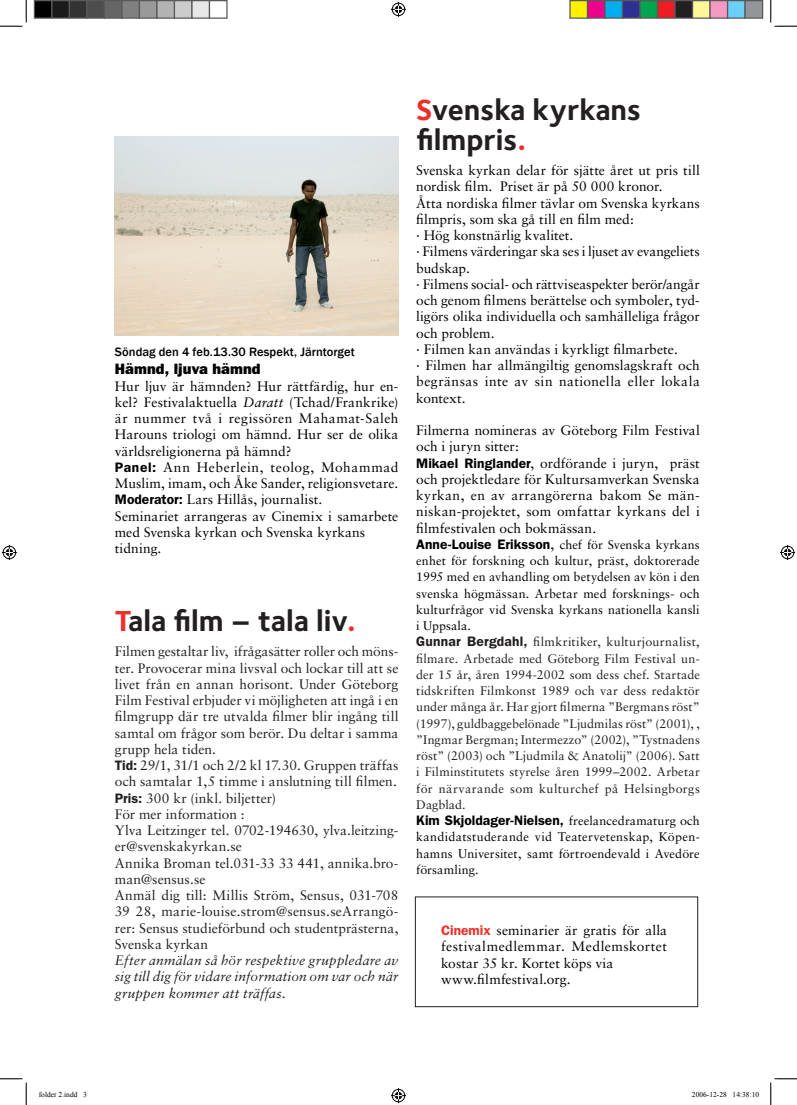
<style>
.page{position:relative;width:797px;height:1105px;background:#fff}
.page>*{position:absolute;margin:0;border:0;box-sizing:border-box;transform-origin:0 0}
.t1{font:700 30px/30px "Foundry Sterling";color:#231f20}
.t2{font:800 15px "Franklin Gothic";letter-spacing:.01em;color:#000}
.t3{font:13.75px/16.2px "Sabon";letter-spacing:.005em;color:#000}
.t4{font:13.75px/16.2px "Sabon";letter-spacing:.005em;color:#231f20}
.t5{font:italic 13.75px/16.2px "Sabon";letter-spacing:.01em;color:#231f20;text-align:justify}
.t6{font:600 13.75px "Franklin Gothic";color:#000}
.t7{font:12.5px/16.2px "Sabon";letter-spacing:.01em;color:#231f20}
.t8{font:12.5px/16.2px "Sabon";letter-spacing:.01em;color:#000;text-align:justify}
.t9{font:500 12.5px "Franklin Gothic";letter-spacing:.005em;color:#000}
.t10{font:7.5px "Times New Roman";color:#000}
.s1{font-style:italic}
.s2{font-family:"Franklin Gothic";font-weight:600}
.s3{color:#ee2f2a}
.s4{font-family:"Franklin Gothic";font-weight:600;font-size:13.75px;color:#000}
.s5{font-size:13.75px;color:#000}
.s6{color:#000}
.s7{font-family:"Franklin Gothic";font-weight:600;font-size:13.75px}
.s8{font-family:"Sabon";font-weight:400;font-size:12.5px}
.s9{font-family:"Franklin Gothic";font-weight:600;color:#ee2f2a}
</style>
<div class="page">
<img style="left:115px;top:137px;width:283px;height:198px">
<div style="left:415px;top:896px;width:283px;height:111px;border:1px solid #231f20"></div>
<svg style="left:0;top:0;width:27px;height:27px"></svg>
<svg style="left:0;top:1078px;width:27px;height:27px"></svg>
<svg style="left:770px;top:0;width:27px;height:27px"></svg>
<svg style="left:770px;top:1078px;width:27px;height:27px"></svg>
<svg style="left:391px;top:2px;width:15px;height:15px"></svg>
<svg style="left:391px;top:1088px;width:15px;height:15px"></svg>
<svg style="left:2px;top:545px;width:15px;height:15px"></svg>
<svg style="left:780px;top:545px;width:15px;height:15px"></svg>
<div style="left:34px;top:1px;width:18px;height:17px;background:#000"></div>
<div style="left:34px;top:0;width:18px;height:19px;border:1px solid #595959"></div>
<div style="left:52px;top:1px;width:17px;height:17px;background:#1a1a1a"></div>
<div style="left:51px;top:0;width:19px;height:19px;border:1px solid #595959"></div>
<div style="left:69px;top:1px;width:18px;height:17px;background:#333"></div>
<div style="left:69px;top:0;width:19px;height:19px;border:1px solid #595959"></div>
<div style="left:87px;top:1px;width:17px;height:17px;background:#4d4d4d"></div>
<div style="left:86px;top:0;width:19px;height:19px;border:1px solid #595959"></div>
<div style="left:104px;top:1px;width:18px;height:17px;background:#666"></div>
<div style="left:104px;top:0;width:18px;height:19px;border:1px solid #595959"></div>
<div style="left:122px;top:1px;width:17px;height:17px;background:#808080"></div>
<div style="left:121px;top:0;width:19px;height:19px;border:1px solid #595959"></div>
<div style="left:139px;top:1px;width:18px;height:17px;background:#999"></div>
<div style="left:139px;top:0;width:19px;height:19px;border:1px solid #595959"></div>
<div style="left:157px;top:1px;width:17px;height:17px;background:#b3b3b3"></div>
<div style="left:156px;top:0;width:19px;height:19px;border:1px solid #595959"></div>
<div style="left:174px;top:1px;width:18px;height:17px;background:#ccc"></div>
<div style="left:174px;top:0;width:18px;height:19px;border:1px solid #595959"></div>
<div style="left:192px;top:1px;width:17px;height:17px;background:#e6e6e6"></div>
<div style="left:191px;top:0;width:19px;height:19px;border:1px solid #595959"></div>
<div style="left:209px;top:0;width:19px;height:19px;border:1px solid #595959"></div>
<div style="left:570px;top:1px;width:17px;height:17px;background:#fff101"></div>
<div style="left:569px;top:0;width:19px;height:19px;border:1px solid #595959"></div>
<div style="left:587px;top:1px;width:18px;height:17px;background:#ed028c"></div>
<div style="left:587px;top:0;width:18px;height:19px;border:1px solid #595959"></div>
<div style="left:605px;top:1px;width:17px;height:17px;background:#00aeef"></div>
<div style="left:604px;top:0;width:19px;height:19px;border:1px solid #595959"></div>
<div style="left:622px;top:1px;width:18px;height:17px;background:#2e3092"></div>
<div style="left:622px;top:0;width:18px;height:19px;border:1px solid #595959"></div>
<div style="left:640px;top:1px;width:17px;height:17px;background:#00a54f"></div>
<div style="left:639px;top:0;width:19px;height:19px;border:1px solid #595959"></div>
<div style="left:657px;top:1px;width:18px;height:17px;background:#ee1d23"></div>
<div style="left:657px;top:0;width:18px;height:19px;border:1px solid #595959"></div>
<div style="left:675px;top:1px;width:17px;height:17px;background:#231f20"></div>
<div style="left:674px;top:0;width:19px;height:19px;border:1px solid #595959"></div>
<div style="left:692px;top:1px;width:18px;height:17px;background:#fff79a"></div>
<div style="left:692px;top:0;width:18px;height:19px;border:1px solid #595959"></div>
<div style="left:710px;top:1px;width:17px;height:17px;background:#f499c2"></div>
<div style="left:709px;top:0;width:19px;height:19px;border:1px solid #595959"></div>
<div style="left:727px;top:1px;width:18px;height:17px;background:#6bcff6"></div>
<div style="left:727px;top:0;width:18px;height:19px;border:1px solid #595959"></div>
<div style="left:745px;top:1px;width:17px;height:17px;background:#939598"></div>
<div style="left:744px;top:0;width:19px;height:19px;border:1px solid #595959"></div>
<p class="t9" style="left:115px;top:344px;width:241px">Söndag den 4 feb.13.30 Respekt, Järntorget</p>
<p class="t2" style="left:115px;top:360px;width:147px">Hämnd, ljuva hämnd</p>
<p class="t3" style="left:115px;top:377px;width:285px">Hur ljuv är hämnden? Hur rättfärdig, hur en&shy;kel? Festivalaktuella <span class="s1">Daratt</span> (Tchad/Frankrike) är nummer två i regissören Mahamat-Saleh Harouns triologi om hämnd. Hur ser de olika världsreligionerna på hämnd?<br><span class="s2">Panel:</span> Ann Heberlein, teolog, Mohammad Muslim, imam, och Åke Sander, religionsvetare.<br><span class="s2">Moderator:</span> Lars Hillås, journalist.<br>Seminariet arrangeras av Cinemix i samarbete med Svenska kyrkan och Svenska kyrkans tidning.</p>
<h1 class="t1" style="left:115px;top:606px;width:242px"><span class="s3">T</span>ala film – tala liv<span class="s3">.</span></h1>
<p class="t4" style="left:115px;top:643px;width:285px">Filmen gestaltar liv, ifrågasätter roller och möns&shy;ter. Provocerar mina livsval och lockar till att se livet från en annan horisont. Under Göteborg Film Festival erbjuder vi möjligheten att ingå i en filmgrupp där tre utvalda filmer blir ingång till samtal om frågor som berör. Du deltar i samma grupp hela tiden.<br><span class="s2">Tid:</span> 29/1, 31/1 och 2/2 kl 17.30. Gruppen träffas och samtalar 1,5 timme i anslutning till filmen.<br><span class="s2">Pris:</span> 300 kr (inkl. biljetter)<br>För mer information :<br>Ylva Leitzinger tel. 0702-194630, ylva.leitzing&shy;er@svenskakyrkan.se<br>Annika Broman tel.031-33 33 441, annika.bro&shy;man@sensus.se<br>Anmäl dig till: Millis Ström, Sensus, 031-708<br>39 28, marie-louise.strom@sensus.seArrangö&shy;rer: Sensus studieförbund och studentprästerna, Svenska kyrkan</p>
<p class="t5" style="left:115px;top:952px;width:285px">Efter anmälan så hör respektive gruppledare av sig till dig för vidare information om var och när gruppen kommer att träffas.</p>
<h1 class="t1" style="left:416px;top:95px;width:226px"><span class="s3">S</span>venska kyrkans filmpris<span class="s3">.</span></h1>
<p class="t3" style="left:416px;top:162px;width:285px">Svenska kyrkan delar för sjätte året ut pris till nordisk film. Priset är på 50 000 kronor.<br>Åtta nordiska filmer tävlar om Svenska kyrkans filmpris, som ska gå till en film med:<br>· Hög konstnärlig kvalitet.<br>· Filmens värderingar ska ses i ljuset av evangeliets budskap.<br>· Filmens social- och rättviseaspekter berör/angår och genom filmens berättelse och symboler, tyd&shy;ligörs olika individuella och samhälleliga frågor och problem.<br>· Filmen kan användas i kyrkligt filmarbete.<br>· Filmen har allmängiltig genomslagskraft och begränsas inte av sin nationella eller lokala kontext.</p>
<p class="t3" style="left:416px;top:422px;width:285px">Filmerna nomineras av Göteborg Film Festival och i juryn sitter:<br><span class="s2">Mikael Ringlander</span>, ordförande i juryn, präst och projektledare för Kultursamverkan Svenska kyrkan, en av arrangörerna bakom Se män&shy;niskan-projektet, som omfattar kyrkans del i filmfestivalen och bokmässan.</p>
<p class="t7" style="left:416px;top:536px;width:285px"><span class="s4">Anne-Louise Eriksson</span><span class="s5">,</span> <span class="s6">chef för Svenska kyrkans enhet för forskning och kultur, präst, doktorerade 1995 med en avhandling om betydelsen av kön i den svenska högmässan. Arbetar med forsknings- och kulturfrågor vid Svenska kyrkans nationella kansli i Uppsala.<br></span><span class="s7">Gunnar Bergdahl,</span> filmkritiker, kulturjournalist, filmare. Arbetade med Göteborg Film Festival un&shy;der 15 år, åren 1994-2002 som dess chef. Startade tidskriften Filmkonst 1989 och var dess redaktör under många år. Har gjort filmerna ”Bergmans röst” (1997), guldbaggebelönade ”Ljudmilas röst” (2001), , ”Ingmar Bergman; Intermezzo” (2002), ”Tystnadens röst” (2003) och ”Ljudmila &amp; Anatolij” (2006). Satt i Filminstitutets styrelse åren 1999–2002. Arbetar för närvarande som kulturchef på Helsingborgs Dagblad.</p>
<p class="t6" style="left:416px;top:812px;width:285px">Kim Skjoldager-Nielsen, <span class="s8">freelancedramaturg och</span></p>
<p class="t8" style="left:416px;top:829px;width:285px">kandidatstuderande vid Teatervetenskap, Köpen&shy;hamns Universitet, samt förtroendevald i Avedöre församling.</p>
<p class="t3" style="left:441px;top:922px;width:228px"><span class="s9">Cinemix</span> seminarier är gratis för alla festivalmedlemmar. Medlemskortet kostar 35 kr. Kortet köps via www.filmfestival.org.</p>
<p class="t10" style="left:39px;top:1090px;width:50px">folder 2.indd 3</p>
<p class="t10" style="left:692px;top:1090px;width:69px">2006-12-28 14:38:10</p>
</div>
